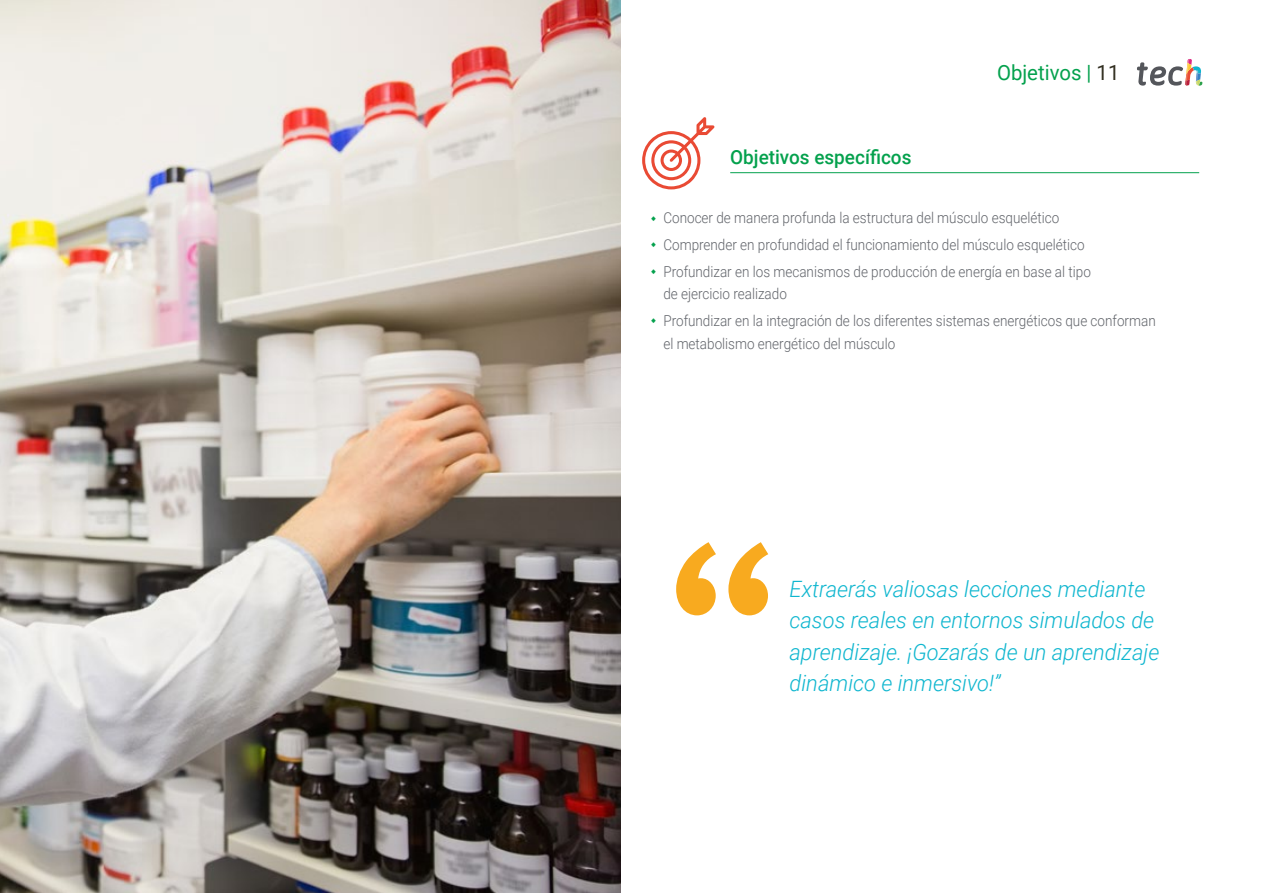
<style>
.page{position:relative;width:1263px;height:893px;background:#fff}
.page>*{position:absolute;margin:0;border:0;box-sizing:border-box;transform-origin:0 0}
.t1{font:italic 300 22.5px/31.5px "Roboto";color:#0fb6cf}
.t2{font:21px "Roboto";color:#04a14d}
.t3{font:500 19.5px "Roboto";color:#04a14d}
.t4{font:300 15px/26.7px "Roboto";color:#61646a;scale:.9 1}
.s1{color:#312e20}
</style>
<div class="page">
<hr style="left:730px;top:172px;width:469px;height:1px;background:#04a14d">
<svg style="left:642px;top:117px;width:72px;height:72px"></svg>
<img style="left:0;top:0;width:621px;height:893px">
<svg style="left:676px;top:542px;width:92px;height:73px"></svg>
<svg style="left:1137px;top:59px;width:65px;height:27px"></svg>
<h3 class="t3" style="left:730px;top:144px;width:183px">Objetivos específicos</h3>
<h2 class="t2" style="left:997px;top:57px;width:124px">Objetivos | <span class="s1">11</span></h2>
<p class="t4" style="left:663px;top:204px;width:476px">Conocer de manera profunda la estructura del músculo esquelético<br>Comprender en profundidad el funcionamiento del músculo esquelético<br>Profundizar en los mecanismos de producción de energía en base al tipo</p>
<p class="t4" style="left:663px;top:280px;width:549px">de ejercicio realizado<br>Profundizar en la integración de los diferentes sistemas energéticos que conforman</p>
<p class="t4" style="left:663px;top:329px;width:259px">el metabolismo energético del músculo</p>
<h1 class="t1" style="left:789px;top:572px;width:371px">Extraerás valiosas lecciones mediante casos reales en entornos simulados de aprendizaje. ¡Gozarás de un aprendizaje dinámico e inmersivo!”</h1>
</div>
